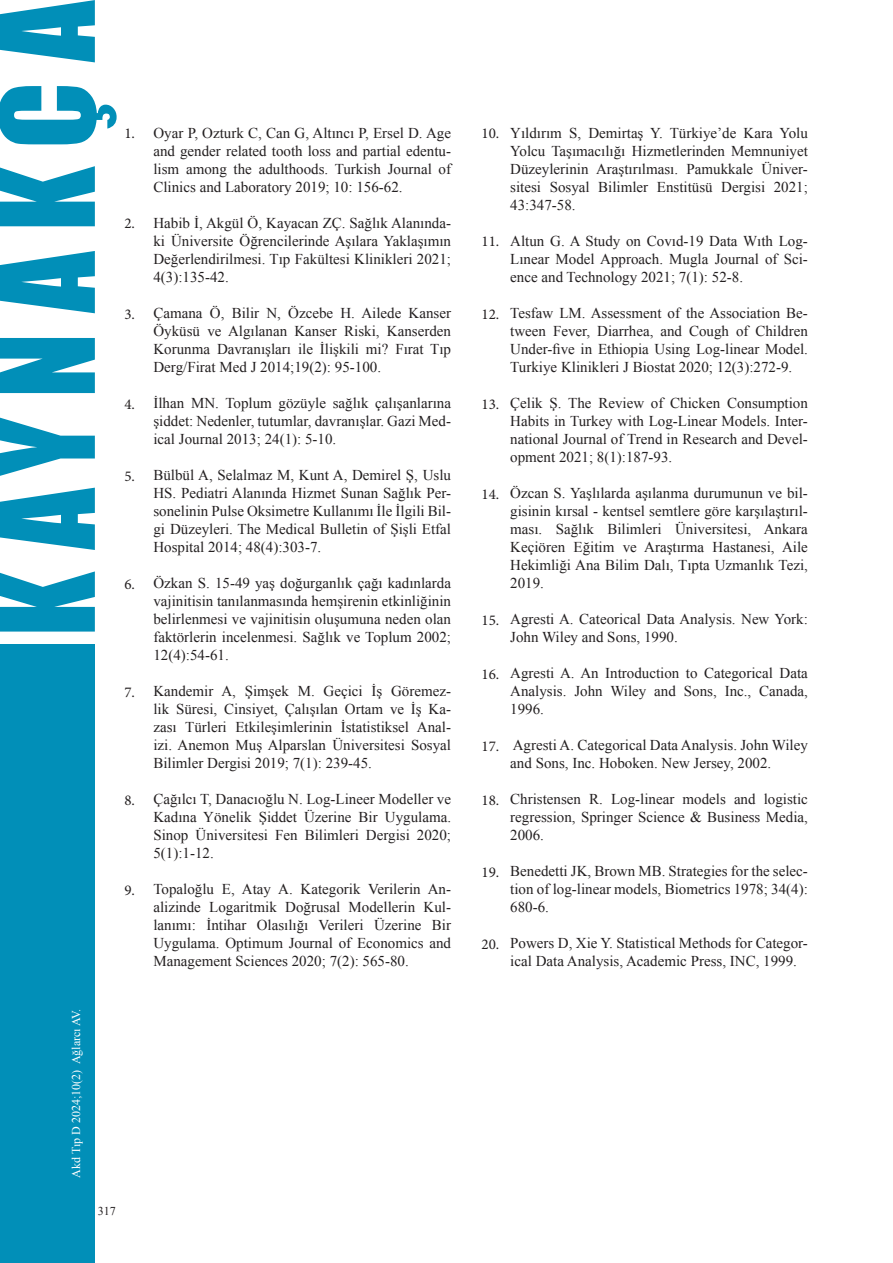
<style>
.page{position:relative;width:893px;height:1263px;background:#fff}
.page>*{position:absolute;margin:0;border:0;box-sizing:border-box;transform-origin:0 0}
.t1{font:120px "Impact";letter-spacing:.16em;color:#018fb8}
.t2{font:15px/18px "Times New Roman";color:#231f20;text-align:justify}
.t3{font:15px "Minion Pro";color:#231f20}
.t4{font:12px "Times New Roman";color:#fff}
.t5{font:12px "Times New Roman";color:#231f20}
</style>
<div class="page">
<div style="left:0;top:644px;width:95px;height:619px;background:#018fb8"></div>
<h1 class="t1" style="left:-45px;top:636px;width:638px;rotate:-90deg">KAYNAKÇA</h1>
<p class="t3" style="left:124px;top:124px;width:12px">1.</p>
<p class="t3" style="left:124px;top:214px;width:12px">2.</p>
<p class="t3" style="left:124px;top:304px;width:12px">3.</p>
<p class="t3" style="left:124px;top:394px;width:12px">4.</p>
<p class="t3" style="left:124px;top:466px;width:12px">5.</p>
<p class="t3" style="left:124px;top:574px;width:12px">6.</p>
<p class="t3" style="left:124px;top:682px;width:12px">7.</p>
<p class="t3" style="left:124px;top:790px;width:12px">8.</p>
<p class="t3" style="left:124px;top:880px;width:12px">9.</p>
<p class="t4" style="left:68px;top:1178px;width:171px;rotate:-90deg">Akd Tıp D 2024;10(2) Ağlarcı AV.</p>
<p class="t5" style="left:98px;top:1203px;width:19px">317</p>
<p class="t2" style="left:153px;top:124px;width:299px">Oyar P, Ozturk C, Can G, Altıncı P, Ersel D. Age and gender related tooth loss and partial edentu&shy;lism among the adulthoods. Turkish Journal of Clinics and Laboratory 2019; 10: 156-62.</p>
<p class="t2" style="left:153px;top:214px;width:299px">Habib İ, Akgül Ö, Kayacan ZÇ. Sağlık Alanında&shy;ki Üniversite Öğrencilerinde Aşılara Yaklaşımın Değerlendirilmesi. Tıp Fakültesi Klinikleri 2021; 4(3):135-42.</p>
<p class="t2" style="left:153px;top:304px;width:299px">Çamana Ö, Bilir N, Özcebe H. Ailede Kanser Öyküsü ve Algılanan Kanser Riski, Kanserden Korunma Davranışları ile İlişkili mi? Fırat Tıp Derg/Firat Med J 2014;19(2): 95-100.</p>
<p class="t2" style="left:153px;top:394px;width:299px">İlhan MN. Toplum gözüyle sağlık çalışanlarına şiddet: Nedenler, tutumlar, davranışlar. Gazi Med&shy;ical Journal 2013; 24(1): 5-10.</p>
<p class="t2" style="left:153px;top:466px;width:299px">Bülbül A, Selalmaz M, Kunt A, Demirel Ş, Uslu HS. Pediatri Alanında Hizmet Sunan Sağlık Per&shy;sonelinin Pulse Oksimetre Kullanımı İle İlgili Bil&shy;gi Düzeyleri. The Medical Bulletin of Şişli Etfal Hospital 2014; 48(4):303-7.</p>
<p class="t2" style="left:153px;top:574px;width:299px">Özkan S. 15-49 yaş doğurganlık çağı kadınlarda vajinitisin tanılanmasında hemşirenin etkinliğinin belirlenmesi ve vajinitisin oluşumuna neden olan faktörlerin incelenmesi. Sağlık ve Toplum 2002; 12(4):54-61.</p>
<p class="t2" style="left:153px;top:682px;width:299px">Kandemir A, Şimşek M. Geçici İş Göremez&shy;lik Süresi, Cinsiyet, Çalışılan Ortam ve İş Ka&shy;zası Türleri Etkileşimlerinin İstatistiksel Anal&shy;izi. Anemon Muş Alparslan Üniversitesi Sosyal Bilimler Dergisi 2019; 7(1): 239-45.</p>
<p class="t2" style="left:153px;top:790px;width:299px">Çağılcı T, Danacıoğlu N. Log-Lineer Modeller ve Kadına Yönelik Şiddet Üzerine Bir Uygulama.<br>Sinop Üniversitesi Fen Bilimleri Dergisi 2020; 5(1):1-12.</p>
<p class="t2" style="left:153px;top:880px;width:299px">Topaloğlu E, Atay A. Kategorik Verilerin An&shy;alizinde Logaritmik Doğrusal Modellerin Kul&shy;lanımı: İntihar Olasılığı Verileri Üzerine Bir Uygulama. Optimum Journal of Economics and Management Sciences 2020; 7(2): 565-80.</p>
<p class="t3" style="left:481px;top:124px;width:19px">10.</p>
<p class="t3" style="left:481px;top:232px;width:19px">11.</p>
<p class="t3" style="left:481px;top:304px;width:19px">12.</p>
<p class="t3" style="left:481px;top:394px;width:19px">13.</p>
<p class="t3" style="left:481px;top:484px;width:19px">14.</p>
<p class="t3" style="left:481px;top:610px;width:19px">15.</p>
<p class="t3" style="left:481px;top:664px;width:19px">16.</p>
<p class="t3" style="left:481px;top:736px;width:19px">17.</p>
<p class="t3" style="left:481px;top:790px;width:19px">18.</p>
<p class="t3" style="left:481px;top:862px;width:19px">19.</p>
<p class="t3" style="left:481px;top:934px;width:19px">20.</p>
<p class="t2" style="left:510px;top:124px;width:299px">Yıldırım S, Demirtaş Y. Türkiye’de Kara Yolu Yolcu Taşımacılığı Hizmetlerinden Memnuniyet Düzeylerinin Araştırılması. Pamukkale Üniver&shy;sitesi Sosyal Bilimler Enstitüsü Dergisi 2021; 43:347-58.</p>
<p class="t2" style="left:510px;top:232px;width:299px">Altun G. A Study on Covıd-19 Data Wıth Log-Lınear Model Approach. Mugla Journal of Sci&shy;ence and Technology 2021; 7(1): 52-8.</p>
<p class="t2" style="left:510px;top:304px;width:299px">Tesfaw LM. Assessment of the Association Be&shy;tween Fever, Diarrhea, and Cough of Children Under-five in Ethiopia Using Log-linear Model.<br>Turkiye Klinikleri J Biostat 2020; 12(3):272-9.</p>
<p class="t2" style="left:510px;top:394px;width:299px">Çelik Ş. The Review of Chicken Consumption Habits in Turkey with Log-Linear Models. Inter&shy;national Journal of Trend in Research and Devel&shy;opment 2021; 8(1):187-93.</p>
<p class="t2" style="left:510px;top:484px;width:299px">Özcan S. Yaşlılarda aşılanma durumunun ve bil&shy;gisinin kırsal - kentsel semtlere göre karşılaştırıl&shy;ması. Sağlık Bilimleri Üniversitesi, Ankara Keçiören Eğitim ve Araştırma Hastanesi, Aile Hekimliği Ana Bilim Dalı, Tıpta Uzmanlık Tezi, 2019.</p>
<p class="t2" style="left:510px;top:610px;width:299px">Agresti A. Cateorical Data Analysis. New York:<br>John Wiley and Sons, 1990.</p>
<p class="t2" style="left:510px;top:664px;width:299px">Agresti A. An Introduction to Categorical Data Analysis. John Wiley and Sons, Inc., Canada, 1996.</p>
<p class="t2" style="left:510px;top:736px;width:299px">Agresti A. Categorical Data Analysis. John Wiley and Sons, Inc. Hoboken. New Jersey, 2002.</p>
<p class="t2" style="left:510px;top:790px;width:299px">Christensen R. Log-linear models and logistic regression, Springer Science &amp; Business Media, 2006.</p>
<p class="t2" style="left:510px;top:862px;width:299px">Benedetti JK, Brown MB. Strategies for the selec&shy;tion of log-linear models, Biometrics 1978; 34(4):<br>680-6.</p>
<p class="t2" style="left:510px;top:934px;width:299px">Powers D, Xie Y. Statistical Methods for Categor&shy;ical Data Analysis, Academic Press, INC, 1999.</p>
</div>
